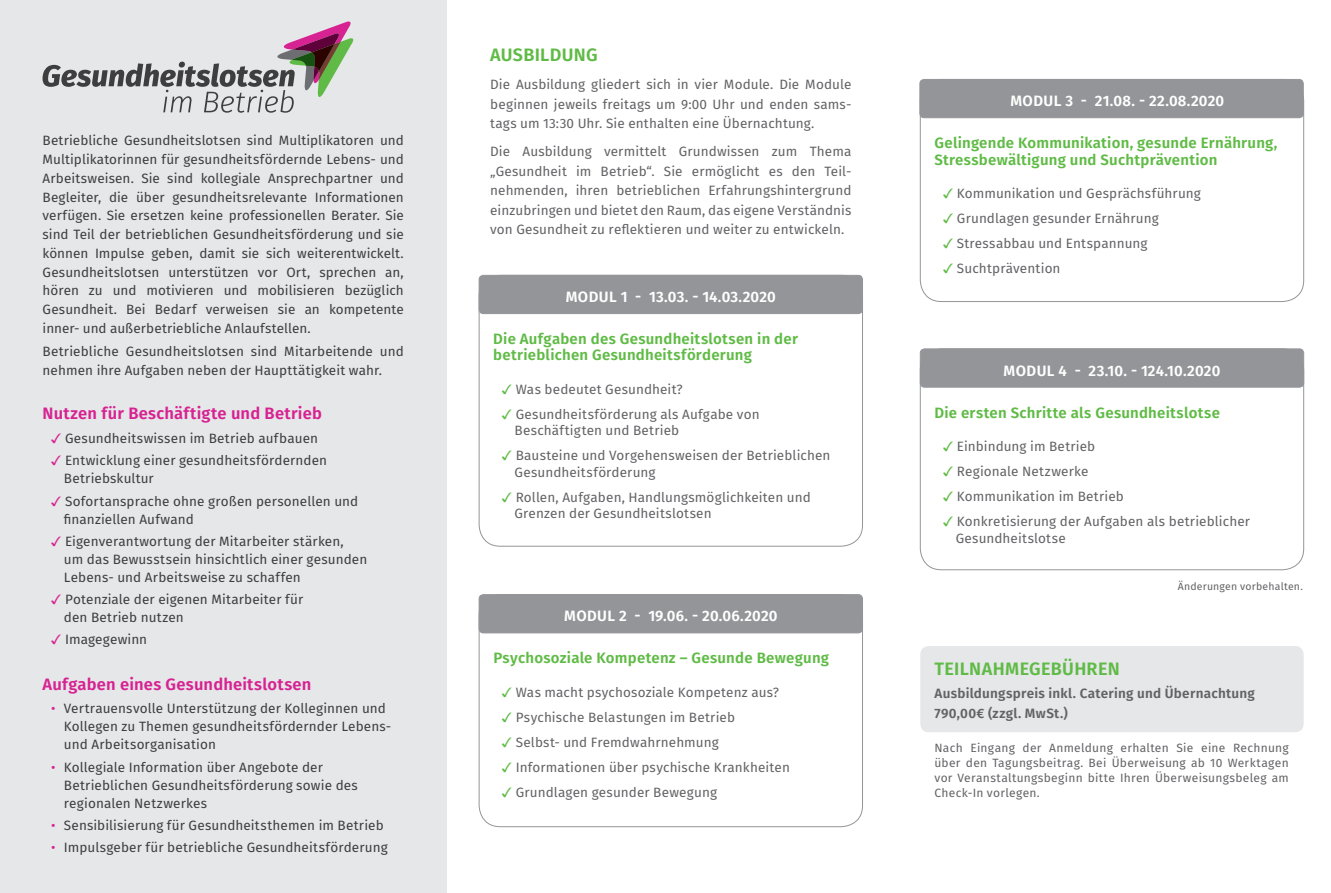
<style>
.page{position:relative;width:1331px;height:893px;background:#fff}
.page>*{position:absolute;margin:0;border:0;box-sizing:border-box;transform-origin:0 0}
.t1{font:600 18px "Fira Sans";letter-spacing:.015em;color:#60bb46}
.t2{font:600 16.5px "Fira Sans";letter-spacing:.015em;color:#d72291}
.t3{font:600 15px/16.5px "Fira Sans";letter-spacing:.015em;color:#60bb46}
.t4{font:600 15px "Fira Sans";letter-spacing:.015em;color:#fff}
.t5{font:13.5px/18.8px "Fira Sans";letter-spacing:.005em;color:#3e3e3f}
.t6{font:13.5px/19.5px "Fira Sans";letter-spacing:.005em;color:#636366}
.t7{font:600 13.5px/19.5px "Fira Sans";letter-spacing:.02em;color:#636366}
.t8{font:12px/15px "Fira Sans";letter-spacing:.025em;color:#636366;text-align:justify}
.t9{font:10.5px "Fira Sans";letter-spacing:.015em;color:#636366}
.s1{font-family:"Arial Unicode MS";color:#d72291}
.s2{color:#d72291}
.s3{font-family:"Arial Unicode MS";color:#60bb46}
</style>
<div class="page">
<div style="left:0;top:0;width:446px;height:893px;background:#e6e7e9"></div>
<svg style="left:43px;top:22px;width:310px;height:91px"></svg>
<div style="left:920px;top:646px;width:384px;height:86px;background:#e6e7e9;border-radius:9px"></div>
<div style="left:479px;top:275px;width:383px;height:39px;background:#939598;border-radius:4px"></div>
<div style="left:479px;top:275px;width:384px;height:39px;border:1px solid #939598;border-radius:4px"></div>
<div style="left:479px;top:595px;width:383px;height:38px;background:#939598;border-radius:4px"></div>
<div style="left:479px;top:594px;width:384px;height:39px;border:1px solid #939598;border-radius:4px"></div>
<div style="left:920px;top:79px;width:383px;height:39px;background:#939598;border-radius:4px"></div>
<div style="left:919px;top:79px;width:385px;height:39px;border:1px solid #939598;border-radius:4px"></div>
<div style="left:920px;top:349px;width:384px;height:38px;background:#939598;border-radius:4px"></div>
<div style="left:920px;top:348px;width:384px;height:40px;border:1px solid #939598;border-radius:4px"></div>
<p class="t5" style="left:43px;top:131px;width:363px;text-align:justify">Betriebliche Gesundheitslotsen sind Multiplikatoren und Multiplikatorinnen für gesundheitsfördernde Lebens- und Arbeitsweisen. Sie sind kollegiale Ansprechpartner und Begleiter, die über gesundheitsrelevante Informationen verfügen. Sie ersetzen keine professionellen Berater. Sie sind Teil der betrieblichen Gesundheitsförderung und sie können Impulse geben, damit sie sich weiterentwickelt.<br>Gesundheitslotsen unterstützen vor Ort, sprechen an, hören zu und motivieren und mobilisieren bezüglich Gesundheit. Bei Bedarf verweisen sie an kompetente inner- und außerbetriebliche Anlaufstellen.</p>
<p class="t5" style="left:43px;top:342px;width:363px">Betriebliche Gesundheitslotsen sind Mitarbeitende und nehmen ihre Aufgaben neben der Haupttätigkeit wahr.</p>
<p class="t2" style="left:43px;top:400px;width:281px">Nutzen für Beschäftigte und Betrieb</p>
<p class="t5" style="left:51px;top:429px;width:268px"><span class="s1">✓</span> Gesundheitswissen im Betrieb aufbauen</p>
<p class="t5" style="left:64px;top:451px;width:265px;line-height:18px;text-indent:-13px"><span class="s1">✓</span> Entwicklung einer gesundheitsfördernden<br>Betriebskultur</p>
<p class="t5" style="left:64px;top:492px;width:296px;line-height:18px;text-indent:-13px"><span class="s1">✓</span> Sofortansprache ohne großen personellen und finanziellen Aufwand</p>
<p class="t5" style="left:64px;top:532px;width:305px;line-height:18px;text-indent:-13px"><span class="s1">✓</span> Eigenverantwortung der Mitarbeiter stärken,<br>um das Bewusstsein hinsichtlich einer gesunden<br>Lebens- und Arbeitsweise zu schaffen</p>
<p class="t5" style="left:64px;top:590px;width:241px;line-height:18px;text-indent:-13px"><span class="s1">✓</span> Potenziale der eigenen Mitarbeiter für den Betrieb nutzen</p>
<p class="t5" style="left:51px;top:630px;width:98px"><span class="s1">✓</span> Imagegewinn</p>
<p class="t2" style="left:43px;top:670px;width:270px">Aufgaben eines Gesundheitslotsen</p>
<p class="t5" style="left:64px;top:699px;width:327px;line-height:18px;text-indent:-13px"><span class="s2">•</span> Vertrauensvolle Unterstützung der Kolleginnen und<br>Kollegen zu Themen gesundheitsfördernder Lebens&shy;und Arbeitsorganisation</p>
<p class="t5" style="left:64px;top:757px;width:295px;line-height:18px;text-indent:-13px"><span class="s2">•</span> Kollegiale Information über Angebote der<br>Betrieblichen Gesundheitsförderung sowie des regionalen Netzwerkes</p>
<p class="t5" style="left:51px;top:815px;width:334px"><span class="s2">•</span> Sensibilisierung für Gesundheitsthemen im Betrieb</p>
<p class="t5" style="left:51px;top:838px;width:338px"><span class="s2">•</span> Impulsgeber für betriebliche Gesundheitsförderung</p>
<h1 class="t1" style="left:490px;top:40px;width:109px">AUSBILDUNG</h1>
<p class="t6" style="left:490px;top:75px;width:363px;text-align:justify">Die Ausbildung gliedert sich in vier Module. Die Module beginnen jeweils freitags um 9:00 Uhr und enden sams&shy;tags um 13:30 Uhr. Sie enthalten eine Übernachtung.</p>
<p class="t6" style="left:490px;top:142px;width:363px;text-align:justify">Die Ausbildung vermittelt Grundwissen zum Thema „Gesundheit im Betrieb“. Sie ermöglicht es den Teil&shy;nehmenden, ihren betrieblichen Erfahrungshintergrund einzubringen und bietet den Raum, das eigene Verständnis von Gesundheit zu reflektieren und weiter zu entwickeln.</p>
<p class="t4" style="left:566px;top:285px;width:212px">MODUL 1 - 13.03. - 14.03.2020</p>
<p class="t3" style="left:493px;top:329px;width:306px">Die Aufgaben des Gesundheitslotsen in der betrieblichen Gesundheitsförderung</p>
<p class="t6" style="left:502px;top:379px;width:182px"><span class="s3">✓</span> Was bedeutet Gesundheit?</p>
<p class="t6" style="left:515px;top:405px;width:246px;line-height:16.5px;text-indent:-13px"><span class="s3">✓</span> Gesundheitsförderung als Aufgabe von<br>Beschäftigten und Betrieb</p>
<p class="t6" style="left:515px;top:447px;width:317px;line-height:16.5px;text-indent:-13px"><span class="s3">✓</span> Bausteine und Vorgehensweisen der Betrieblichen<br>Gesundheitsförderung</p>
<p class="t6" style="left:515px;top:488px;width:298px;line-height:16.5px;text-indent:-13px"><span class="s3">✓</span> Rollen, Aufgaben, Handlungsmöglichkeiten und<br>Grenzen der Gesundheitslotsen</p>
<p class="t4" style="left:564px;top:604px;width:215px">MODUL 2 - 19.06. - 20.06.2020</p>
<p class="t3" style="left:493px;top:649px;width:337px">Psychosoziale Kompetenz – Gesunde Bewegung</p>
<p class="t6" style="left:502px;top:682px;width:279px"><span class="s3">✓</span> Was macht psychosoziale Kompetenz aus?</p>
<p class="t6" style="left:502px;top:707px;width:235px"><span class="s3">✓</span> Psychische Belastungen im Betrieb</p>
<p class="t6" style="left:502px;top:732px;width:218px"><span class="s3">✓</span> Selbst- und Fremdwahrnehmung</p>
<p class="t6" style="left:502px;top:757px;width:290px"><span class="s3">✓</span> Informationen über psychische Krankheiten</p>
<p class="t6" style="left:502px;top:782px;width:217px"><span class="s3">✓</span> Grundlagen gesunder Bewegung</p>
<p class="t4" style="left:1010px;top:89px;width:215px">MODUL 3 - 21.08. - 22.08.2020</p>
<p class="t3" style="left:934px;top:134px;width:344px">Gelingende Kommunikation, gesunde Ernährung,<br>Stressbewältigung und Suchtprävention</p>
<p class="t6" style="left:943px;top:183px;width:259px"><span class="s3">✓</span> Kommunikation und Gesprächsführung</p>
<p class="t6" style="left:943px;top:208px;width:217px"><span class="s3">✓</span> Grundlagen gesunder Ernährung</p>
<p class="t6" style="left:943px;top:233px;width:206px"><span class="s3">✓</span> Stressabbau und Entspannung</p>
<p class="t6" style="left:943px;top:258px;width:119px"><span class="s3">✓</span> Suchtprävention</p>
<p class="t4" style="left:1004px;top:358px;width:218px">MODUL 4 - 23.10. - 124.10.2020</p>
<p class="t3" style="left:934px;top:403px;width:287px">Die ersten Schritte als Gesundheitslotse</p>
<p class="t6" style="left:943px;top:436px;width:154px"><span class="s3">✓</span> Einbindung im Betrieb</p>
<p class="t6" style="left:943px;top:461px;width:147px"><span class="s3">✓</span> Regionale Netzwerke</p>
<p class="t6" style="left:943px;top:486px;width:182px"><span class="s3">✓</span> Kommunikation im Betrieb</p>
<p class="t6" style="left:956px;top:513px;width:296px;line-height:16.5px;text-indent:-13px"><span class="s3">✓</span> Konkretisierung der Aufgaben als betrieblicher<br>Gesundheitslotse</p>
<p class="t9" style="left:1178px;top:578px;width:127px">Änderungen vorbehalten.</p>
<h1 class="t1" style="left:935px;top:653px;width:187px">TEILNAHMEGEBÜHREN</h1>
<p class="t7" style="left:934px;top:683px;width:322px">Ausbildungspreis inkl. Catering und Übernachtung<br>790,00€ (zzgl. MwSt.)</p>
<p class="t8" style="left:934px;top:740px;width:356px">Nach Eingang der Anmeldung erhalten Sie eine Rechnung über den Tagungsbeitrag. Bei Überweisung ab 10 Werktagen vor Veranstaltungsbeginn bitte Ihren Überweisungsbeleg am Check-In vorlegen.</p>
</div>
